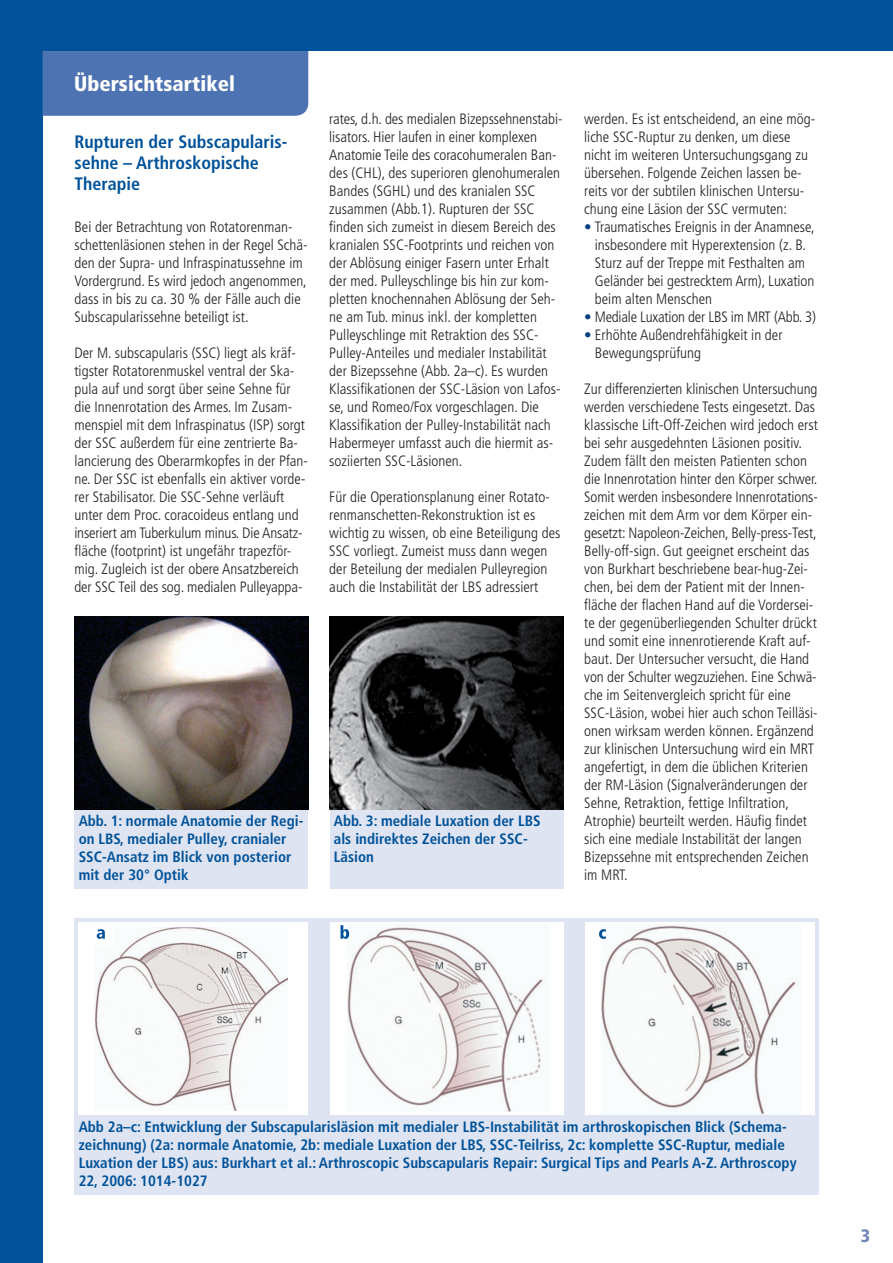
<style>
.page{position:relative;width:893px;height:1263px;background:#fff}
.page>*{position:absolute;margin:0;border:0;box-sizing:border-box;transform-origin:0 0}
.t1{font:900 condensed 21px "Frutiger";letter-spacing:.005em;color:#fff}
.t2{font:700 condensed 18px/21px "Frutiger";color:#01529a}
.t3{font:900 condensed 18px "Frutiger";color:#7186b4}
.t4{font:300 condensed 15px/18px "Frutiger";color:#231f20}
.t5{font:700 condensed 15px/18px "Frutiger";color:#01529a}
.s1{color:#014081}
</style>
<div class="page">
<div style="left:0;top:0;width:893px;height:51px;background:#01529b"></div>
<div style="left:0;top:21px;width:43px;height:1242px;background:#01529b"></div>
<div style="left:43px;top:51px;width:265px;height:65px;background:#4e73b2"></div>
<div style="left:74px;top:657px;width:234px;height:232px;background:#dee4f1"></div>
<div style="left:330px;top:657px;width:233px;height:232px;background:#dee4f1"></div>
<img style="left:74px;top:617px;width:234px;height:192px">
<img style="left:330px;top:617px;width:233px;height:192px">
<div style="left:74px;top:918px;width:745px;height:276px;background:#dee4f1"></div>
<div style="left:79px;top:922px;width:229px;height:193px;background:#fff"></div>
<img style="left:95px;top:928px;width:193px;height:183px">
<div style="left:330px;top:922px;width:233px;height:193px;background:#fff"></div>
<img style="left:348px;top:927px;width:195px;height:184px">
<div style="left:585px;top:922px;width:229px;height:193px;background:#fff"></div>
<img style="left:601px;top:924px;width:196px;height:190px">
<div style="left:90px;top:924px;width:23px;height:20px;background:#fff"></div>
<svg style="left:97px;top:929px;width:8px;height:10px"></svg>
<svg style="left:340px;top:925px;width:9px;height:14px"></svg>
<svg style="left:599px;top:929px;width:7px;height:10px"></svg>
<h1 class="t1" style="left:74px;top:71px;width:162px">Übersichtsartikel</h1>
<p class="t2" style="left:74px;top:131px;width:215px">Rupturen der Subscapularis&shy;sehne – Arthroskopische<br>Therapie</p>
<p class="t4" style="left:74px;top:218px;width:235px">Bei der Betrachtung von Rotatorenman&shy;schettenläsionen stehen in der Regel Schä&shy;den der Supra- und Infraspinatussehne im Vordergrund. Es wird jedoch angenommen, dass in bis zu ca. 30 % der Fälle auch die Subscapularissehne beteiligt ist.</p>
<p class="t4" style="left:74px;top:344px;width:235px">Der M. subscapularis (SSC) liegt als kräf&shy;tigster Rotatorenmuskel ventral der Ska&shy;pula auf und sorgt über seine Sehne für die Innenrotation des Armes. Im Zusam&shy;menspiel mit dem Infraspinatus (ISP) sorgt der SSC außerdem für eine zentrierte Ba&shy;lancierung des Oberarmkopfes in der Pfan&shy;ne. Der SSC ist ebenfalls ein aktiver vorde&shy;rer Stabilisator. Die SSC-Sehne verläuft unter dem Proc. coracoideus entlang und inseriert am Tuberkulum minus. Die Ansatz&shy;fläche (footprint) ist ungefähr trapezför&shy;mig. Zugleich ist der obere Ansatzbereich der SSC Teil des sog. medialen Pulleyappa-</p>
<p class="t4" style="left:329px;top:110px;width:235px">rates, d.h. des medialen Bizepssehnenstabi&shy;lisators. Hier laufen in einer komplexen Anatomie Teile des coracohumeralen Ban&shy;des (CHL), des superioren glenohumeralen Bandes (SGHL) und des kranialen SSC zusammen (Abb.1). Rupturen der SSC finden sich zumeist in diesem Bereich des kranialen SSC-Footprints und reichen von der Ablösung einiger Fasern unter Erhalt der med. Pulleyschlinge bis hin zur kom&shy;pletten knochennahen Ablösung der Seh&shy;ne am Tub. minus inkl. der kompletten Pulleyschlinge mit Retraktion des SSC-Pulley-Anteiles und medialer Instabilität der Bizepssehne (Abb. 2a–c). Es wurden Klassifikationen der SSC-Läsion von Lafos&shy;se, und Romeo/Fox vorgeschlagen. Die Klassifikation der Pulley-Instabilität nach Habermeyer umfasst auch die hiermit as&shy;soziierten SSC-Läsionen.</p>
<p class="t4" style="left:329px;top:488px;width:233px">Für die Operationsplanung einer Rotato&shy;renmanschetten-Rekonstruktion ist es wichtig zu wissen, ob eine Beteiligung des SSC vorliegt. Zumeist muss dann wegen der Beteilung der medialen Pulleyregion auch die Instabilität der LBS adressiert</p>
<p class="t5" style="left:79px;top:812px;width:226px">Abb. 1: normale Anatomie der Regi&shy;on LBS, medialer Pulley, cranialer<br>SSC-Ansatz im Blick von posterior mit der 30° Optik</p>
<p class="t5" style="left:334px;top:812px;width:208px">Abb. 3: mediale Luxation der LBS als indirektes Zeichen der SSC-<br>Läsion</p>
<p class="t4" style="left:584px;top:110px;width:232px">werden. Es ist entscheidend, an eine mög&shy;liche SSC-Ruptur zu denken, um diese nicht im weiteren Untersuchungsgang zu übersehen. Folgende Zeichen lassen be&shy;reits vor der subtilen klinischen Untersu&shy;chung eine Läsion der SSC vermuten:</p>
<p class="t4" style="left:595px;top:218px;width:221px;text-indent:-11px"><span class="s1">•</span> Traumatisches Ereignis in der Anamnese, insbesondere mit Hyperextension (z. B.<br>Sturz auf der Treppe mit Festhalten am Geländer bei gestrecktem Arm), Luxation beim alten Menschen</p>
<p class="t4" style="left:584px;top:308px;width:233px"><span class="s1">•</span> Mediale Luxation der LBS im MRT (Abb. 3)</p>
<p class="t4" style="left:595px;top:326px;width:189px;text-indent:-11px"><span class="s1">•</span> Erhöhte Außendrehfähigkeit in der<br>Bewegungsprüfung</p>
<p class="t4" style="left:584px;top:380px;width:235px">Zur differenzierten klinischen Untersuchung werden verschiedene Tests eingesetzt. Das klassische Lift-Off-Zeichen wird jedoch erst bei sehr ausgedehnten Läsionen positiv.<br>Zudem fällt den meisten Patienten schon die Innenrotation hinter den Körper schwer.<br>Somit werden insbesondere Innenrotations&shy;zeichen mit dem Arm vor dem Körper ein&shy;gesetzt: Napoleon-Zeichen, Belly-press-Test, Belly-off-sign. Gut geeignet erscheint das von Burkhart beschriebene bear-hug-Zei&shy;chen, bei dem der Patient mit der Innen&shy;fläche der flachen Hand auf die Vordersei&shy;te der gegenüberliegenden Schulter drückt und somit eine innenrotierende Kraft auf&shy;baut. Der Untersucher versucht, die Hand von der Schulter wegzuziehen. Eine Schwä&shy;che im Seitenvergleich spricht für eine SSC-Läsion, wobei hier auch schon Teilläsi&shy;onen wirksam werden können. Ergänzend zur klinischen Untersuchung wird ein MRT angefertigt, in dem die üblichen Kriterien der RM-Läsion (Signalveränderungen der Sehne, Retraktion, fettige Infiltration, Atrophie) beurteilt werden. Häufig findet sich eine mediale Instabilität der langen Bizepssehne mit entsprechenden Zeichen im MRT.</p>
<p class="t5" style="left:79px;top:1118px;width:719px">Abb 2a–c: Entwicklung der Subscapularisläsion mit medialer LBS-Instabilität im arthroskopischen Blick (Schema&shy;zeichnung) (2a: normale Anatomie, 2b: mediale Luxation der LBS, SSC-Teilriss, 2c: komplette SSC-Ruptur, mediale Luxation der LBS) aus: Burkhart et al.: Arthroscopic Subscapularis Repair: Surgical Tips and Pearls A-Z. Arthroscopy 22, 2006: 1014-1027</p>
<p class="t3" style="left:861px;top:1225px;width:11px">3</p>
</div>
